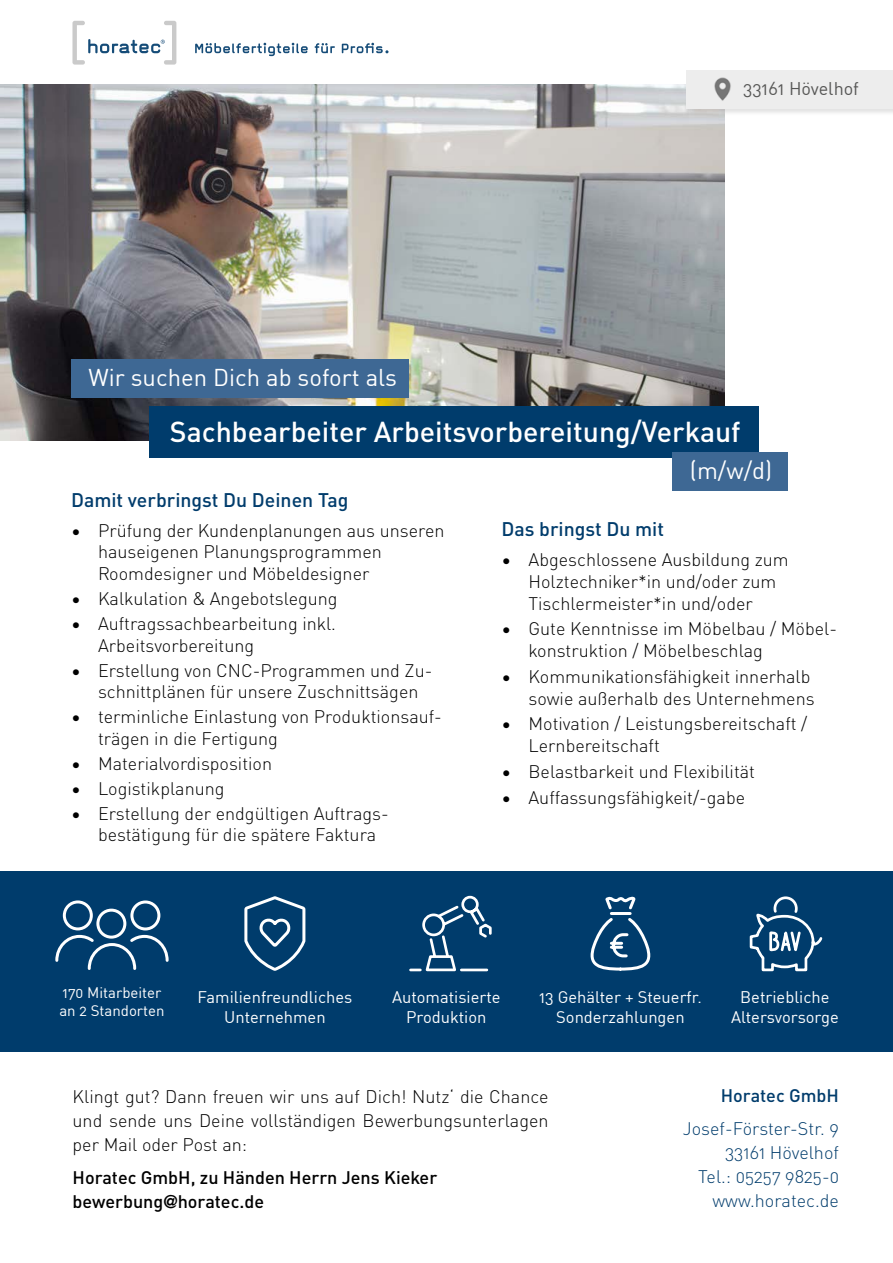
<style>
.page{position:relative;width:893px;height:1263px;background:#fff}
.page>*{position:absolute;margin:0;border:0;box-sizing:border-box;transform-origin:0 0}
.t1{font:500 28.5px "DIN Pro";color:#fff}
.t2{font:23.85px "DIN Pro";color:#fff}
.t3{font:500 19.5px "DIN Pro";color:#003c6c}
.t4{font:300 18px/21.6px "DIN Pro";color:#000}
.t5{font:300 18px/24px "DIN Pro";color:#003c6c;text-align:right}
.t6{font:500 18px/24px "DIN Pro";color:#000}
.t7{font:18px "DIN Pro";color:#575756}
.t8{font:500 18px "DIN Pro";color:#003c6c}
.t9{font:16.5px/19.8px "DIN Pro";color:#fff;text-align:center}
.t10{font:15px/18px "DIN Pro";color:#fff}
.s1{font-family:"Helvetica Neue LT Pro";font-weight:700}
</style>
<div class="page">
<img style="left:0;top:84px;width:724px;height:356px">
<svg style="left:72px;top:21px;width:104px;height:44px"></svg>
<svg style="left:195px;top:43px;width:193px;height:13px"></svg>
<div style="left:686px;top:69px;width:207px;height:47px;background:#000;opacity:.12"></div>
<div style="left:687px;top:70px;width:206px;height:39px;background:#ededed"></div>
<div style="left:0;top:871px;width:893px;height:180px;background:#003c6c"></div>
<div style="left:149px;top:406px;width:609px;height:52px;background:#003c6c"></div>
<div style="left:71px;top:359px;width:337px;height:39px;background:#3e6894"></div>
<div style="left:672px;top:452px;width:116px;height:39px;background:#3e6894"></div>
<img style="left:714px;top:77px;width:17px;height:24px">
<svg style="left:244px;top:896px;width:61px;height:75px"></svg>
<svg style="left:590px;top:896px;width:61px;height:75px"></svg>
<svg style="left:749px;top:896px;width:74px;height:76px"></svg>
<svg style="left:409px;top:895px;width:83px;height:77px"></svg>
<svg style="left:55px;top:900px;width:114px;height:70px"></svg>
<h2 class="t2" style="left:88px;top:360px;width:310px">Wir suchen Dich ab sofort als</h2>
<p class="t7" style="left:743px;top:74px;width:117px">33161 Hövelhof</p>
<h1 class="t1" style="left:170px;top:409px;width:572px">Sachbearbeiter Arbeitsvorbereitung/Verkauf</h1>
<p class="t3" style="left:71px;top:484px;width:279px">Damit verbringst Du Deinen Tag</p>
<p class="t4" style="left:98px;top:518px;width:348px;text-indent:-27px">• Prüfung der Kundenplanungen aus unseren hauseigenen Planungsprogrammen<br>Roomdesigner und Möbeldesigner</p>
<p class="t4" style="left:71px;top:586px;width:268px">• Kalkulation &amp; Angebotslegung</p>
<p class="t4" style="left:98px;top:611px;width:240px;text-indent:-27px">• Auftragssachbearbeitung inkl.<br>Arbeitsvorbereitung</p>
<p class="t4" style="left:98px;top:658px;width:336px;text-indent:-27px">• Erstellung von CNC-Programmen und Zu&shy;schnittplänen für unsere Zuschnittsägen</p>
<p class="t4" style="left:98px;top:705px;width:345px;text-indent:-27px">• terminliche Einlastung von Produktionsauf&shy;trägen in die Fertigung</p>
<p class="t4" style="left:71px;top:751px;width:203px">• Materialvordisposition</p>
<p class="t4" style="left:71px;top:776px;width:155px">• Logistikplanung</p>
<p class="t4" style="left:98px;top:801px;width:289px;text-indent:-27px">• Erstellung der endgültigen Auftrags&shy;bestätigung für die spätere Faktura</p>
<h2 class="t2" style="left:690px;top:452px;width:84px">(m/w/d)</h2>
<p class="t3" style="left:501px;top:514px;width:164px">Das bringst Du mit</p>
<p class="t4" style="left:528px;top:548px;width:262px;text-indent:-27px">• Abgeschlossene Ausbildung zum<br>Holztechniker*in und/oder zum<br>Tischlermeister*in und/oder</p>
<p class="t4" style="left:528px;top:617px;width:310px;text-indent:-27px">• Gute Kenntnisse im Möbelbau / Möbel&shy;konstruktion / Möbelbeschlag</p>
<p class="t4" style="left:501px;top:664px;width:315px;text-align:right">• Kommunikationsfähigkeit innerhalb sowie außerhalb des Unternehmens</p>
<p class="t4" style="left:528px;top:712px;width:280px;text-indent:-27px">• Motivation / Leistungsbereitschaft /<br>Lernbereitschaft</p>
<p class="t4" style="left:501px;top:759px;width:255px">• Belastbarkeit und Flexibilität</p>
<p class="t4" style="left:501px;top:785px;width:245px">• Auffassungsfähigkeit/-gabe</p>
<p class="t10" style="left:59px;top:983px;width:107px">170 Mitarbeiter an 2 Standorten</p>
<p class="t9" style="left:197px;top:986px;width:156px">Familienfreundliches<br>Unternehmen</p>
<p class="t9" style="left:731px;top:986px;width:109px">Betriebliche<br>Altersvorsorge</p>
<p class="t9" style="left:392px;top:986px;width:110px">Automatisierte<br>Produktion</p>
<p class="t9" style="left:539px;top:986px;width:164px">13 Gehälter + Steuerfr.<br>Sonderzahlungen</p>
<p class="t4" style="left:73px;top:1084px;width:477px;line-height:24px;text-align:justify">Klingt gut? Dann freuen wir uns auf Dich! Nutz‘ die Chance und sende uns Deine vollständigen Bewerbungsunterlagen per Mail oder Post an:</p>
<p class="t6" style="left:73px;top:1164px;width:366px">Horatec GmbH, zu Händen Herrn Jens Kieker bewerbung<span class="s1">@</span>horatec.de</p>
<p class="t8" style="left:721px;top:1082px;width:120px">Horatec GmbH</p>
<p class="t5" style="left:683px;top:1115px;width:158px">Josef-Förster-Str. 9<br>33161 Hövelhof<br>Tel.: 05257 9825-0 www.horatec.de</p>
</div>
